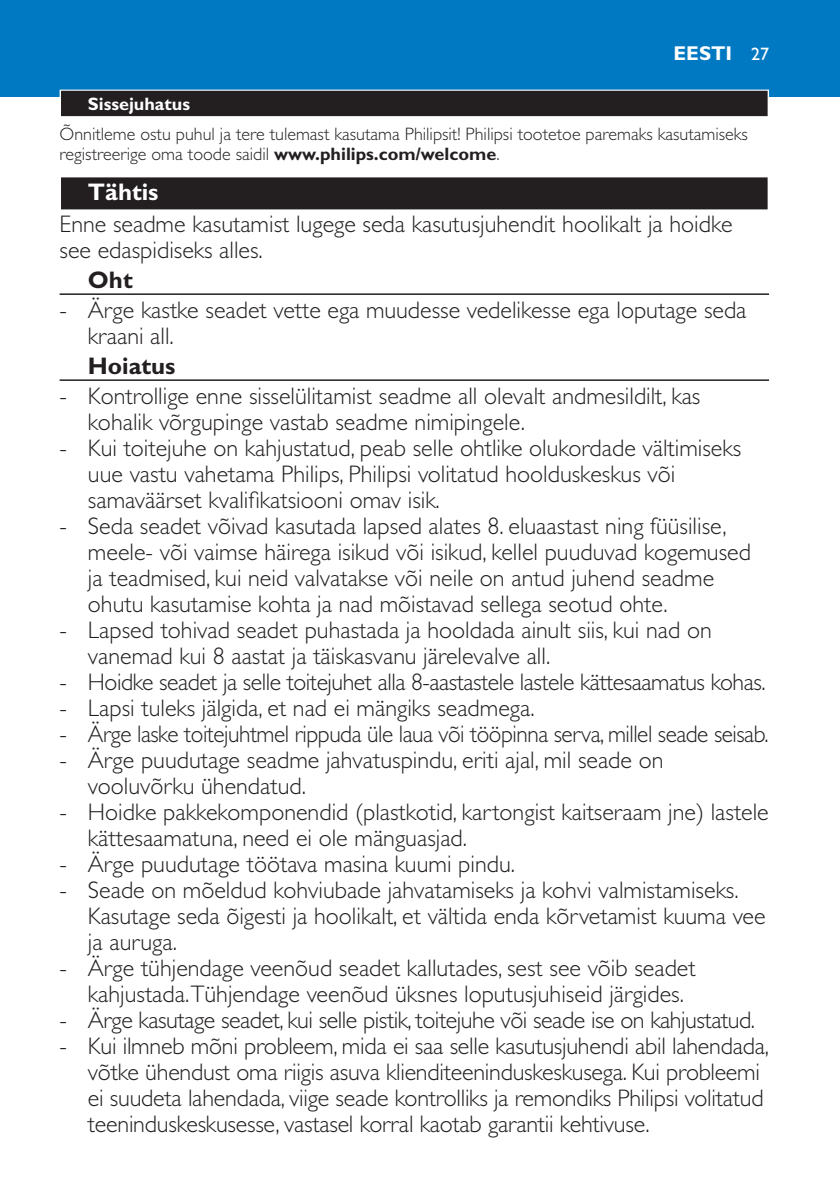
<style>
.page{position:relative;width:840px;height:1191px;background:#fff}
.page>*{position:absolute;margin:0;border:0;box-sizing:border-box;transform-origin:0 0}
.t1{font:24px/26px "Gill Sans Alt One WGL Light";color:#231f20}
.t2{font:24px "Gill Sans Alt One WGL Light";letter-spacing:-.02em;color:#231f20}
.t3{font:700 24px "Gill Sans Alt One WGL";color:#231f20}
.t4{font:700 24px "Gill Sans Alt One WGL";color:#fff}
.t5{font:700 20px "Gill Sans Alt One WGL";color:#fff}
.t6{font:18px/20px "Gill Sans Alt One WGL Light";color:#231f20}
.t7{font:700 18px "Gill Sans Alt One WGL";color:#fff}
.s1{font-weight:400;font-size:18px}
.s2{font-family:"Gill Sans Alt One WGL";font-weight:700}
</style>
<div class="page">
<div style="left:0;top:0;width:839px;height:96px;background:#0079c2"></div>
<div style="left:60px;top:90px;width:708px;height:28px;background:#e4e3e3"></div>
<div style="left:61px;top:91px;width:706px;height:25px;background:#231f20"></div>
<div style="left:60px;top:176px;width:708px;height:35px;background:#a3a1a2"></div>
<div style="left:61px;top:177px;width:706px;height:32px;background:#231f20"></div>
<hr style="left:60px;top:293px;width:708px;height:2px;background:#231f20">
<hr style="left:60px;top:379px;width:708px;height:2px;background:#231f20">
<p class="t5" style="left:673px;top:40px;width:97px">EESTI <span class="s1">27</span></p>
<p class="t7" style="left:88px;top:92px;width:103px">Sissejuhatus</p>
<p class="t6" style="left:60px;top:124px;width:689px">Õnnitleme ostu puhul ja tere tulemast kasutama Philipsit! Philipsi tootetoe paremaks kasutamiseks registreerige oma toode saidil <span class="s2">www.philips.com/welcome</span>.</p>
<p class="t4" style="left:88px;top:176px;width:72px">Tähtis</p>
<p class="t1" style="left:60px;top:211px;width:674px">Enne seadme kasutamist lugege seda kasutusjuhendit hoolikalt ja hoidke see edaspidiseks alles.</p>
<p class="t3" style="left:88px;top:263px;width:46px">Oht</p>
<p class="t1" style="left:88px;top:297px;width:659px;text-indent:-28px">- Ärge kastke seadet vette ega muudesse vedelikesse ega loputage seda kraani all.</p>
<p class="t3" style="left:88px;top:349px;width:89px">Hoiatus</p>
<p class="t1" style="left:88px;top:383px;width:613px;text-indent:-28px">- Kontrollige enne sisselülitamist seadme all olevalt andmesildilt, kas kohalik võrgupinge vastab seadme nimipingele.</p>
<p class="t1" style="left:88px;top:435px;width:654px;text-indent:-28px">- Kui toitejuhe on kahjustatud, peab selle ohtlike olukordade vältimiseks uue vastu vahetama Philips, Philipsi volitatud hoolduskeskus või samaväärset kvalifikatsiooni omav isik.</p>
<p class="t1" style="left:88px;top:513px;width:664px;text-indent:-28px">- Seda seadet võivad kasutada lapsed alates 8. eluaastast ning füüsilise, meele- või vaimse häirega isikud või isikud, kellel puuduvad kogemused ja teadmised, kui neid valvatakse või neile on antud juhend seadme ohutu kasutamise kohta ja nad mõistavad sellega seotud ohte.</p>
<p class="t1" style="left:88px;top:617px;width:625px;text-indent:-28px">- Lapsed tohivad seadet puhastada ja hooldada ainult siis, kui nad on vanemad kui 8 aastat ja täiskasvanu järelevalve all.</p>
<p class="t2" style="left:60px;top:666px;width:707px">- Hoidke seadet ja selle toitejuhet alla 8-aastastele lastele kättesaamatus kohas.</p>
<p class="t1" style="left:60px;top:695px;width:476px">- Lapsi tuleks jälgida, et nad ei mängiks seadmega.</p>
<p class="t2" style="left:60px;top:718px;width:710px">- Ärge laske toitejuhtmel rippuda üle laua või tööpinna serva, millel seade seisab.</p>
<p class="t1" style="left:88px;top:747px;width:576px;text-indent:-28px">- Ärge puudutage seadme jahvatuspindu, eriti ajal, mil seade on vooluvõrku ühendatud.</p>
<p class="t1" style="left:88px;top:799px;width:682px;text-indent:-28px">- Hoidke pakkekomponendid (plastkotid, kartongist kaitseraam jne) lastele kättesaamatuna, need ei ole mänguasjad.</p>
<p class="t1" style="left:60px;top:851px;width:456px">- Ärge puudutage töötava masina kuumi pindu.</p>
<p class="t1" style="left:88px;top:877px;width:678px;text-indent:-28px">- Seade on mõeldud kohviubade jahvatamiseks ja kohvi valmistamiseks.<br>Kasutage seda õigesti ja hoolikalt, et vältida enda kõrvetamist kuuma vee ja auruga.</p>
<p class="t1" style="left:88px;top:955px;width:609px;text-indent:-28px">- Ärge tühjendage veenõud seadet kallutades, sest see võib seadet kahjustada.Tühjendage veenõud üksnes loputusjuhiseid järgides.</p>
<p class="t2" style="left:60px;top:1004px;width:696px">- Ärge kasutage seadet, kui selle pistik, toitejuhe või seade ise on kahjustatud.</p>
<p class="t1" style="left:88px;top:1033px;width:682px;text-indent:-28px">- Kui ilmneb mõni probleem, mida ei saa selle kasutusjuhendi abil lahendada, võtke ühendust oma riigis asuva klienditeeninduskeskusega. Kui probleemi ei suudeta lahendada, viige seade kontrolliks ja remondiks Philipsi volitatud teeninduskeskusesse, vastasel korral kaotab garantii kehtivuse.</p>
</div>
